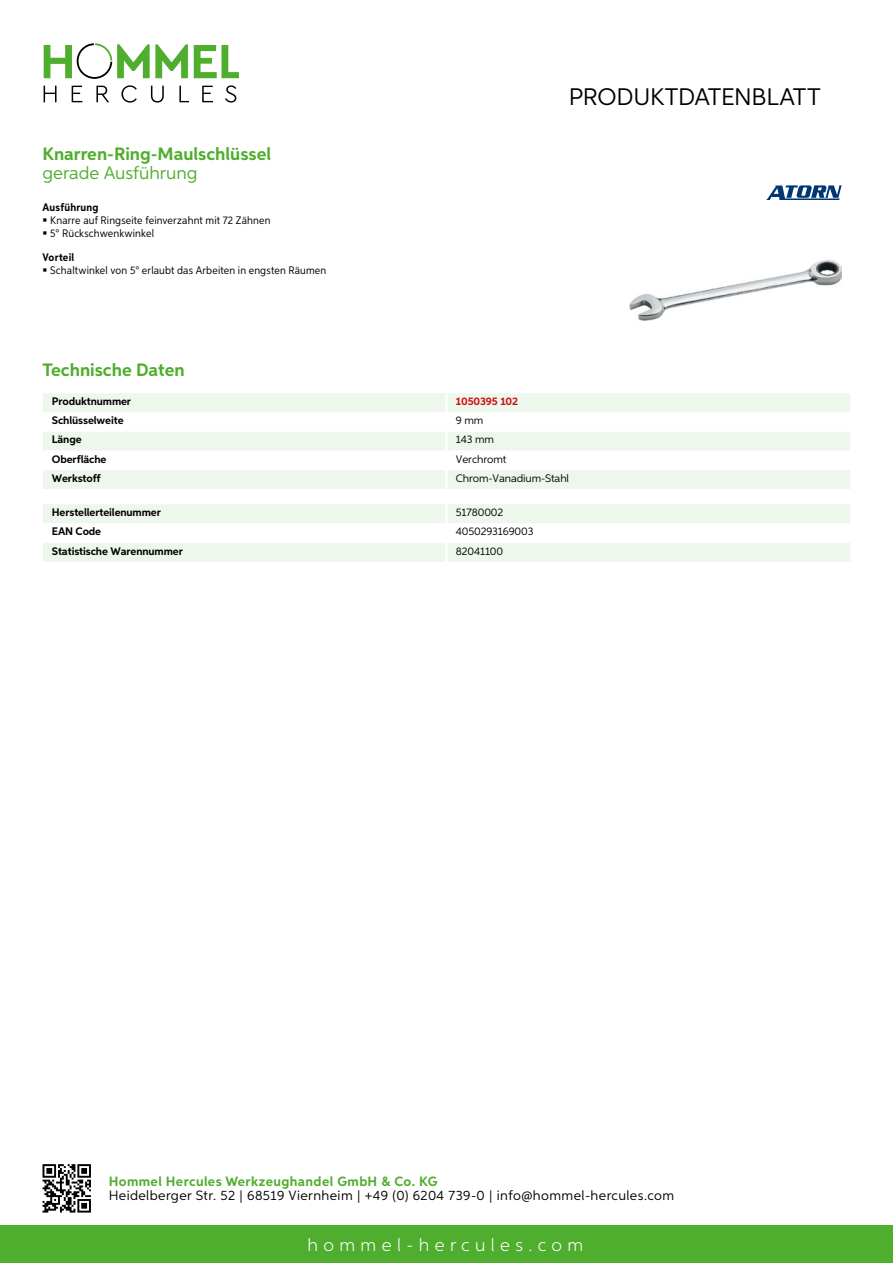
<style>
.page{position:relative;width:893px;height:1263px;background:#fff}
.page>*{position:absolute;margin:0;border:0;box-sizing:border-box;transform-origin:0 0}
.t1{font:24px "Aspira";letter-spacing:-.01em;color:#000}
.t2{font:700 18px "Aspira";color:#50ae2f}
.t3{font:300 18px "Aspira";letter-spacing:.3em;color:#fff}
.t4{font:18px "Aspira";color:#50ae2f}
.t5{font:13.5px "Aspira";letter-spacing:.03em;color:#000}
.t6{font:700 13.5px "Aspira";letter-spacing:.03em;color:#50ae2f}
.t7{font:10.95px/12.8px "Aspira Nar";letter-spacing:.015em;color:#000}
.t8{font:700 10.95px "Aspira";letter-spacing:-.01em;color:#000}
.t9{font:10.95px "Aspira";letter-spacing:-.01em;color:#000}
.t10{font:700 10.95px "Aspira Nar";letter-spacing:.02em;color:#000}
.t11{font:700 10.95px "Aspira";letter-spacing:-.01em;color:#cd1013}
</style>
<div class="page">
<div style="left:0;top:1226px;width:893px;height:37px;background:#50ae2f"></div>
<svg style="left:43px;top:1164px;width:48px;height:48px"></svg>
<svg style="left:194px;top:45px;width:45px;height:33px"></svg>
<svg style="left:44px;top:43px;width:144px;height:36px"></svg>
<svg style="left:44px;top:86px;width:13px;height:16px"></svg>
<svg style="left:72px;top:86px;width:10px;height:16px"></svg>
<svg style="left:96px;top:86px;width:13px;height:16px"></svg>
<svg style="left:121px;top:85px;width:16px;height:18px"></svg>
<svg style="left:151px;top:86px;width:13px;height:17px"></svg>
<svg style="left:179px;top:86px;width:10px;height:16px"></svg>
<svg style="left:202px;top:86px;width:11px;height:16px"></svg>
<svg style="left:225px;top:85px;width:11px;height:18px"></svg>
<div style="left:43px;top:393px;width:807px;height:96px;background:#eef7eb"></div>
<svg style="left:43px;top:412px;width:807px;height:58px"></svg>
<hr style="left:445px;top:393px;width:3px;height:19px;background:#fff">
<hr style="left:445px;top:412px;width:3px;height:20px;background:#fff">
<hr style="left:445px;top:432px;width:3px;height:19px;background:#fff">
<hr style="left:445px;top:451px;width:3px;height:19px;background:#fff">
<hr style="left:445px;top:470px;width:3px;height:19px;background:#fff">
<svg style="left:43px;top:504px;width:807px;height:58px"></svg>
<hr style="left:445px;top:543px;width:3px;height:19px;background:#fff">
<img style="left:629px;top:260px;width:213px;height:61px">
<svg style="left:766px;top:185px;width:76px;height:15px"></svg>
<h2 class="t2" style="left:43px;top:142px;width:230px">Knarren-Ring-Maulschlüssel</h2>
<h2 class="t4" style="left:43px;top:162px;width:157px">gerade Ausführung</h2>
<p class="t10" style="left:43px;top:201px;width:58px">Ausführung</p>
<p class="t7" style="left:50px;top:214px;width:222px">Knarre auf Ringseite feinverzahnt mit 72 Zähnen<br>5° Rückschwenkwinkel</p>
<p class="t10" style="left:43px;top:251px;width:33px">Vorteil</p>
<p class="t7" style="left:50px;top:264px;width:278px">Schaltwinkel von 5° erlaubt das Arbeiten in engsten Räumen</p>
<h1 class="t1" style="left:569px;top:82px;width:253px">Produktdatenblatt</h1>
<h2 class="t2" style="left:43px;top:359px;width:144px">Technische Daten</h2>
<p class="t8" style="left:52px;top:395px;width:81px">Produktnummer</p>
<p class="t11" style="left:456px;top:395px;width:64px">1050395 102</p>
<p class="t8" style="left:52px;top:414px;width:73px">Schlüsselweite</p>
<p class="t9" style="left:456px;top:414px;width:29px">9 mm</p>
<p class="t8" style="left:52px;top:433px;width:31px">Länge</p>
<p class="t9" style="left:456px;top:433px;width:40px">143 mm</p>
<p class="t8" style="left:52px;top:452px;width:56px">Oberfläche</p>
<p class="t9" style="left:456px;top:452px;width:52px">Verchromt</p>
<p class="t8" style="left:52px;top:471px;width:50px">Werkstoff</p>
<p class="t9" style="left:456px;top:471px;width:115px">Chrom-Vanadium-Stahl</p>
<p class="t8" style="left:52px;top:506px;width:111px">Herstellerteilenummer</p>
<p class="t9" style="left:456px;top:506px;width:49px">51780002</p>
<p class="t8" style="left:52px;top:525px;width:51px">EAN Code</p>
<p class="t9" style="left:456px;top:525px;width:79px">4050293169003</p>
<p class="t8" style="left:52px;top:544px;width:132px">Statistische Warennummer</p>
<p class="t9" style="left:456px;top:544px;width:49px">82041100</p>
<p class="t6" style="left:109px;top:1172px;width:330px">Hommel Hercules Werkzeughandel GmbH &amp; Co. KG</p>
<p class="t5" style="left:109px;top:1187px;width:567px">Heidelberger Str. 52 | 68519 Viernheim | +49 (0) 6204 739-0 | info@hommel-hercules.com</p>
<h2 class="t3" style="left:307px;top:1234px;width:277px">hommel-hercules.com</h2>
</div>
